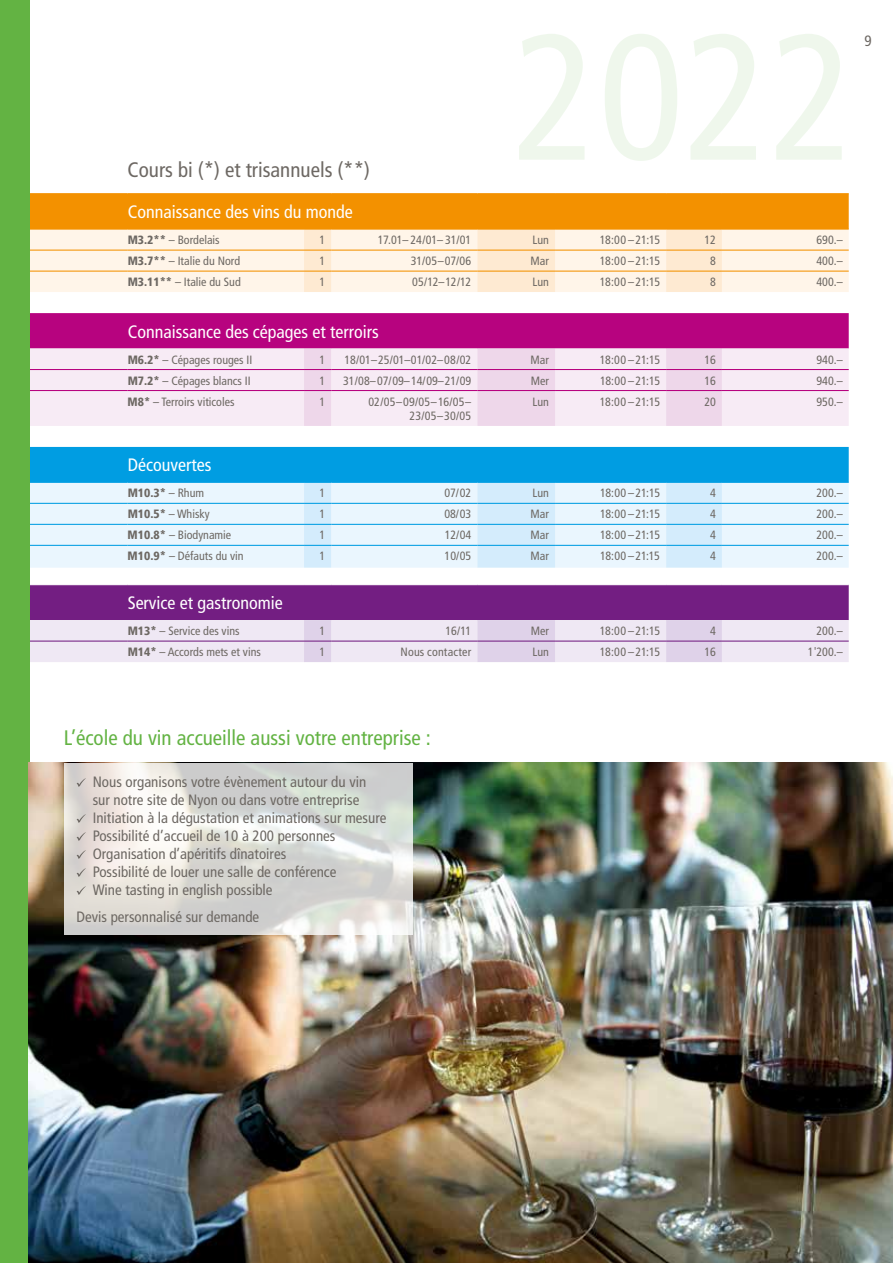
<style>
.page{position:relative;width:893px;height:1263px;background:#fff}
.page>*{position:absolute;margin:0;border:0;box-sizing:border-box;transform-origin:0 0}
.t1{font:condensed 21px "Frutiger LT";color:#63b343}
.t2{font:condensed 21px "Frutiger LT";color:#6d6863}
.t3{font:condensed 18px "Frutiger LT";color:#fff}
.t4{font:condensed 15px/18px "Frutiger LT";color:#6d6863}
.t5{font:condensed 12px "Frutiger LT";color:#6d6863}
.t6{font:condensed 12px/14.4px "Frutiger LT";letter-spacing:.02em;color:#6d6863;text-align:right}
.t7{font:900 condensed 12px "Frutiger LT";color:#6d6863}
.s1{font-weight:900}
.s2{font-weight:400}
</style>
<div class="page">
<svg style="left:30px;top:193px;width:819px;height:99px;background:#facc8b"></svg>
<hr style="left:331px;top:271px;width:146px;height:1px;background:#f39100">
<hr style="left:477px;top:271px;width:78px;height:1px;background:#f39100">
<hr style="left:555px;top:271px;width:111px;height:1px;background:#f39100">
<hr style="left:666px;top:271px;width:56px;height:1px;background:#f39100">
<hr style="left:722px;top:271px;width:127px;height:1px;background:#f39100">
<svg style="left:30px;top:584px;width:819px;height:78px;background:#b488be"></svg>
<hr style="left:331px;top:584px;width:146px;height:1px;background:#fff">
<hr style="left:477px;top:584px;width:78px;height:1px;background:#fff">
<hr style="left:555px;top:584px;width:111px;height:1px;background:#fff">
<hr style="left:666px;top:584px;width:56px;height:1px;background:#fff">
<hr style="left:722px;top:584px;width:127px;height:1px;background:#fff">
<svg style="left:30px;top:447px;width:819px;height:121px;background:#9cd8f4"></svg>
<hr style="left:331px;top:503px;width:146px;height:1px;background:#009de2">
<hr style="left:477px;top:503px;width:78px;height:1px;background:#009de2">
<hr style="left:555px;top:503px;width:111px;height:1px;background:#009de2">
<hr style="left:666px;top:503px;width:56px;height:1px;background:#009de2">
<hr style="left:722px;top:503px;width:127px;height:1px;background:#009de2">
<hr style="left:29px;top:640px;width:99px;height:2px;background:#731e82">
<hr style="left:128px;top:640px;width:176px;height:2px;background:#731e82">
<hr style="left:304px;top:640px;width:27px;height:2px;background:#731e82">
<hr style="left:331px;top:640px;width:146px;height:2px;background:#731e82">
<hr style="left:477px;top:640px;width:78px;height:2px;background:#731e82">
<hr style="left:555px;top:640px;width:111px;height:2px;background:#731e82">
<hr style="left:666px;top:640px;width:56px;height:2px;background:#731e82">
<hr style="left:722px;top:640px;width:127px;height:2px;background:#731e82">
<svg style="left:30px;top:313px;width:819px;height:113px;background:#e09ccd"></svg>
<hr style="left:331px;top:390px;width:146px;height:1px;background:#b7037f">
<hr style="left:477px;top:390px;width:78px;height:1px;background:#b7037f">
<hr style="left:555px;top:390px;width:111px;height:1px;background:#b7037f">
<hr style="left:666px;top:390px;width:56px;height:1px;background:#b7037f">
<hr style="left:722px;top:390px;width:127px;height:1px;background:#b7037f">
<div style="left:0;top:0;width:30px;height:1263px;background:#63b343"></div>
<img style="left:29px;top:763px;width:864px;height:500px">
<svg style="left:64px;top:763px;width:348px;height:172px"></svg>
<svg style="left:77px;top:778px;width:9px;height:9px"></svg>
<svg style="left:77px;top:814px;width:9px;height:9px"></svg>
<svg style="left:77px;top:832px;width:9px;height:9px"></svg>
<svg style="left:77px;top:850px;width:9px;height:9px"></svg>
<svg style="left:77px;top:868px;width:9px;height:9px"></svg>
<svg style="left:77px;top:886px;width:9px;height:9px"></svg>
<p class="t4" style="left:864px;top:31px;width:9px">9</p>
<h1 class="t2" style="left:128px;top:157px;width:244px">Cours bi (*) et trisannuels (**)</h1>
<h2 class="t3" style="left:128px;top:201px;width:227px">Connaissance des vins du monde</h2>
<p class="t5" style="left:128px;top:233px;width:94px"><span class="s1">M3.2**</span> – Bordelais</p>
<p class="t5" style="left:319px;top:233px;width:7px">1</p>
<p class="t5" style="left:378px;top:233px;width:95px">17.01– 24/01– 31/01</p>
<p class="t5" style="left:533px;top:233px;width:18px">Lun</p>
<p class="t5" style="left:600px;top:233px;width:62px">18:00 –21:15</p>
<p class="t5" style="left:704px;top:233px;width:13px">12</p>
<p class="t5" style="left:816px;top:233px;width:28px">690.–</p>
<p class="t5" style="left:128px;top:254px;width:114px"><span class="s1">M3.7**</span> – Italie du Nord</p>
<p class="t5" style="left:319px;top:254px;width:7px">1</p>
<p class="t5" style="left:411px;top:254px;width:62px">31/05–07/06</p>
<p class="t5" style="left:531px;top:254px;width:20px">Mar</p>
<p class="t5" style="left:600px;top:254px;width:62px">18:00 –21:15</p>
<p class="t5" style="left:710px;top:254px;width:7px">8</p>
<p class="t5" style="left:816px;top:254px;width:28px">400.–</p>
<p class="t5" style="left:128px;top:275px;width:115px"><span class="s1">M3.11**</span> – Italie du Sud</p>
<p class="t5" style="left:319px;top:275px;width:7px">1</p>
<p class="t5" style="left:412px;top:275px;width:61px">05/12–12/12</p>
<p class="t5" style="left:533px;top:275px;width:18px">Lun</p>
<p class="t5" style="left:600px;top:275px;width:62px">18:00 –21:15</p>
<p class="t5" style="left:710px;top:275px;width:7px">8</p>
<p class="t5" style="left:816px;top:275px;width:28px">400.–</p>
<h2 class="t3" style="left:128px;top:321px;width:253px">Connaissance des cépages et terroirs</h2>
<p class="t5" style="left:128px;top:352px;width:126px"><span class="s1">M6.2*</span> – Cépages rouges II</p>
<p class="t5" style="left:319px;top:352px;width:7px">1</p>
<p class="t5" style="left:345px;top:352px;width:128px">18/01–25/01–01/02–08/02</p>
<p class="t5" style="left:531px;top:352px;width:20px">Mar</p>
<p class="t5" style="left:600px;top:352px;width:62px">18:00 –21:15</p>
<p class="t5" style="left:704px;top:352px;width:13px">16</p>
<p class="t5" style="left:816px;top:352px;width:28px">940.–</p>
<p class="t5" style="left:128px;top:373px;width:124px"><span class="s1">M7.2*</span> – Cépages blancs II</p>
<p class="t5" style="left:319px;top:373px;width:7px">1</p>
<p class="t5" style="left:343px;top:373px;width:130px">31/08–07/09–14/09–21/09</p>
<p class="t5" style="left:531px;top:373px;width:20px">Mer</p>
<p class="t5" style="left:600px;top:373px;width:62px">18:00 –21:15</p>
<p class="t5" style="left:704px;top:373px;width:13px">16</p>
<p class="t5" style="left:816px;top:373px;width:28px">940.–</p>
<p class="t5" style="left:128px;top:394px;width:108px"><span class="s1">M8*</span> – Terroirs viticoles</p>
<p class="t5" style="left:319px;top:394px;width:7px">1</p>
<p class="t6" style="left:368px;top:394px;width:104px">02/05–09/05–16/05–<br>23/05–30/05</p>
<p class="t5" style="left:533px;top:394px;width:18px">Lun</p>
<p class="t5" style="left:600px;top:394px;width:62px">18:00 –21:15</p>
<p class="t5" style="left:704px;top:394px;width:13px">20</p>
<p class="t5" style="left:816px;top:394px;width:28px">950.–</p>
<h2 class="t3" style="left:128px;top:455px;width:85px">Découvertes</h2>
<p class="t7" style="left:128px;top:486px;width:78px">M10.3* <span class="s2">– Rhum</span></p>
<p class="t5" style="left:319px;top:486px;width:7px">1</p>
<p class="t5" style="left:444px;top:486px;width:28px">07/02</p>
<p class="t5" style="left:533px;top:486px;width:18px">Lun</p>
<p class="t5" style="left:600px;top:486px;width:62px">18:00 –21:15</p>
<p class="t5" style="left:710px;top:486px;width:7px">4</p>
<p class="t5" style="left:816px;top:486px;width:28px">200.–</p>
<p class="t5" style="left:128px;top:507px;width:84px"><span class="s1">M10.5*</span> – Whisky</p>
<p class="t5" style="left:319px;top:507px;width:7px">1</p>
<p class="t5" style="left:444px;top:507px;width:28px">08/03</p>
<p class="t5" style="left:531px;top:507px;width:20px">Mar</p>
<p class="t5" style="left:600px;top:507px;width:62px">18:00 –21:15</p>
<p class="t5" style="left:710px;top:507px;width:7px">4</p>
<p class="t5" style="left:816px;top:507px;width:28px">200.–</p>
<p class="t5" style="left:128px;top:528px;width:105px"><span class="s1">M10.8*</span> – Biodynamie</p>
<p class="t5" style="left:319px;top:528px;width:7px">1</p>
<p class="t5" style="left:445px;top:528px;width:28px">12/04</p>
<p class="t5" style="left:531px;top:528px;width:20px">Mar</p>
<p class="t5" style="left:600px;top:528px;width:62px">18:00 –21:15</p>
<p class="t5" style="left:710px;top:528px;width:7px">4</p>
<p class="t5" style="left:816px;top:528px;width:28px">200.–</p>
<p class="t5" style="left:128px;top:549px;width:118px"><span class="s1">M10.9*</span> – Défauts du vin</p>
<p class="t5" style="left:319px;top:549px;width:7px">1</p>
<p class="t5" style="left:445px;top:549px;width:28px">10/05</p>
<p class="t5" style="left:531px;top:549px;width:20px">Mar</p>
<p class="t5" style="left:600px;top:549px;width:62px">18:00 –21:15</p>
<p class="t5" style="left:710px;top:549px;width:7px">4</p>
<p class="t5" style="left:816px;top:549px;width:28px">200.–</p>
<h2 class="t3" style="left:128px;top:592px;width:157px">Service et gastronomie</h2>
<p class="t5" style="left:128px;top:624px;width:113px"><span class="s1">M13*</span> – Service des vins</p>
<p class="t5" style="left:319px;top:624px;width:7px">1</p>
<p class="t5" style="left:446px;top:624px;width:27px">16/11</p>
<p class="t5" style="left:531px;top:624px;width:20px">Mer</p>
<p class="t5" style="left:600px;top:624px;width:62px">18:00 –21:15</p>
<p class="t5" style="left:710px;top:624px;width:7px">4</p>
<p class="t5" style="left:816px;top:624px;width:28px">200.–</p>
<p class="t5" style="left:128px;top:645px;width:135px"><span class="s1">M14*</span> – Accords mets et vins</p>
<p class="t5" style="left:319px;top:645px;width:7px">1</p>
<p class="t5" style="left:401px;top:645px;width:72px">Nous contacter</p>
<p class="t5" style="left:533px;top:645px;width:18px">Lun</p>
<p class="t5" style="left:600px;top:645px;width:62px">18:00 –21:15</p>
<p class="t5" style="left:704px;top:645px;width:13px">16</p>
<p class="t5" style="left:808px;top:645px;width:36px">1'200.–</p>
<h1 class="t1" style="left:64px;top:726px;width:369px">L’école du vin accueille aussi votre entreprise :</h1>
<p class="t4" style="left:93px;top:773px;width:295px">Nous organisons votre évènement autour du vin sur notre site de Nyon ou dans votre entreprise Initiation à la dégustation et animations sur mesure Possibilité d’accueil de 10 à 200 personnes Organisation d’apéritifs dînatoires<br>Possibilité de louer une salle de conférence<br>Wine tasting in english possible</p>
<p class="t4" style="left:77px;top:908px;width:184px">Devis personnalisé sur demande</p>
</div>
